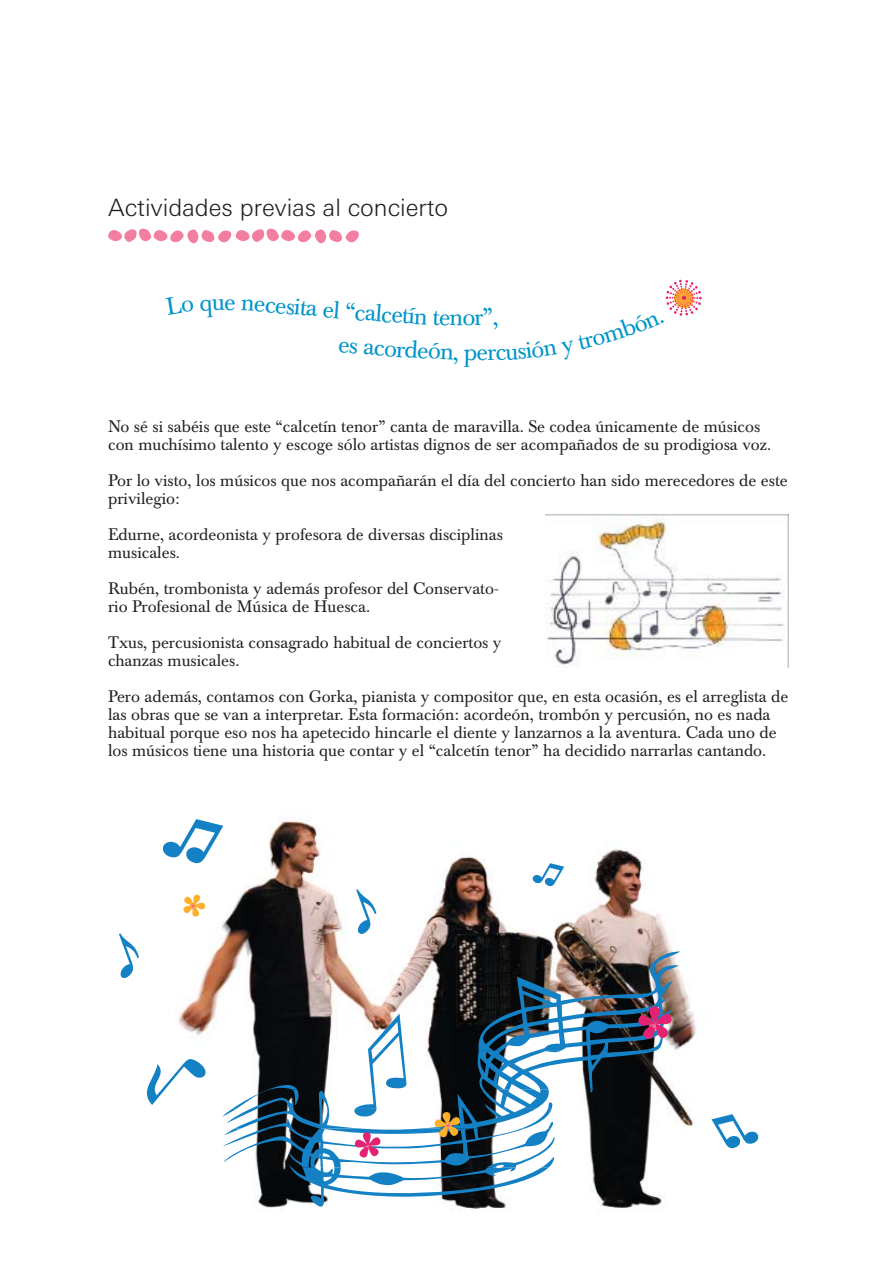
<style>
.page{position:relative;width:893px;height:1263px;background:#fff}
.page>*{position:absolute;margin:0;border:0;box-sizing:border-box;transform-origin:0 0}
.t1{font:300 24px "Linotype Univers Basic";color:#231f20}
.t2{font:24px "Baskerville BE";color:#0095c9}
.t3{font:16.5px/18px "Baskerville BE";color:#231f20}
</style>
<div class="page">
<svg style="left:108px;top:228px;width:251px;height:16px"></svg>
<img style="left:545px;top:515px;width:243px;height:153px">
<img style="left:178px;top:820px;width:518px;height:391px">
<svg style="left:147px;top:1057px;width:60px;height:48px"></svg>
<svg style="left:356px;top:889px;width:20px;height:45px"></svg>
<svg style="left:119px;top:933px;width:20px;height:45px"></svg>
<svg style="left:711px;top:1114px;width:48px;height:35px"></svg>
<svg style="left:532px;top:863px;width:32px;height:24px"></svg>
<svg style="left:162px;top:819px;width:61px;height:47px"></svg>
<svg style="left:180px;top:892px;width:25px;height:26px"></svg>
<svg style="left:222px;top:951px;width:458px;height:256px"></svg>
<svg style="left:665px;top:280px;width:36px;height:36px"></svg>
<h1 class="t1" style="left:108px;top:199px;width:342px">Actividades previas al concierto</h1>
<h1 class="t2" style="left:287px;top:296px;width:71px;rotate:5deg">sita el “</h1>
<h1 class="t2" style="left:355px;top:302px;width:50px;rotate:4deg">calce</h1>
<h1 class="t2" style="left:474px;top:308px;width:10px">r</h1>
<h1 class="t2" style="left:364px;top:336px;width:44px;rotate:4deg">acor</h1>
<h1 class="t2" style="left:476px;top:342px;width:13px">e</h1>
<p class="t3" style="left:108px;top:419px;width:664px">No sé si sabéis que este “calcetín tenor” canta de maravilla. Se codea únicamente de músicos con muchísimo talento y escoge sólo artistas dignos de ser acompañados de su prodigiosa voz.</p>
<p class="t3" style="left:108px;top:473px;width:681px">Por lo visto, los músicos que nos acompañarán el día del concierto han sido merecedores de este privilegio:</p>
<p class="t3" style="left:108px;top:527px;width:396px">Edurne, acordeonista y profesora de diversas disciplinas musicales.</p>
<p class="t3" style="left:108px;top:581px;width:392px">Rubén, trombonista y además profesor del Conservato&shy;rio Profesional de Música de Huesca.</p>
<p class="t3" style="left:108px;top:635px;width:395px">Txus, percusionista consagrado habitual de conciertos y chanzas musicales.</p>
<p class="t3" style="left:108px;top:689px;width:681px">Pero además, contamos con Gorka, pianista y compositor que, en esta ocasión, es el arreglista de las obras que se van a interpretar. Esta formación: acordeón, trombón y percusión, no es nada habitual porque eso nos ha apetecido hincarle el diente y lanzarnos a la aventura. Cada uno de los músicos tiene una historia que contar y el “calcetín tenor” ha decidido narrarlas cantando.</p>
</div>
